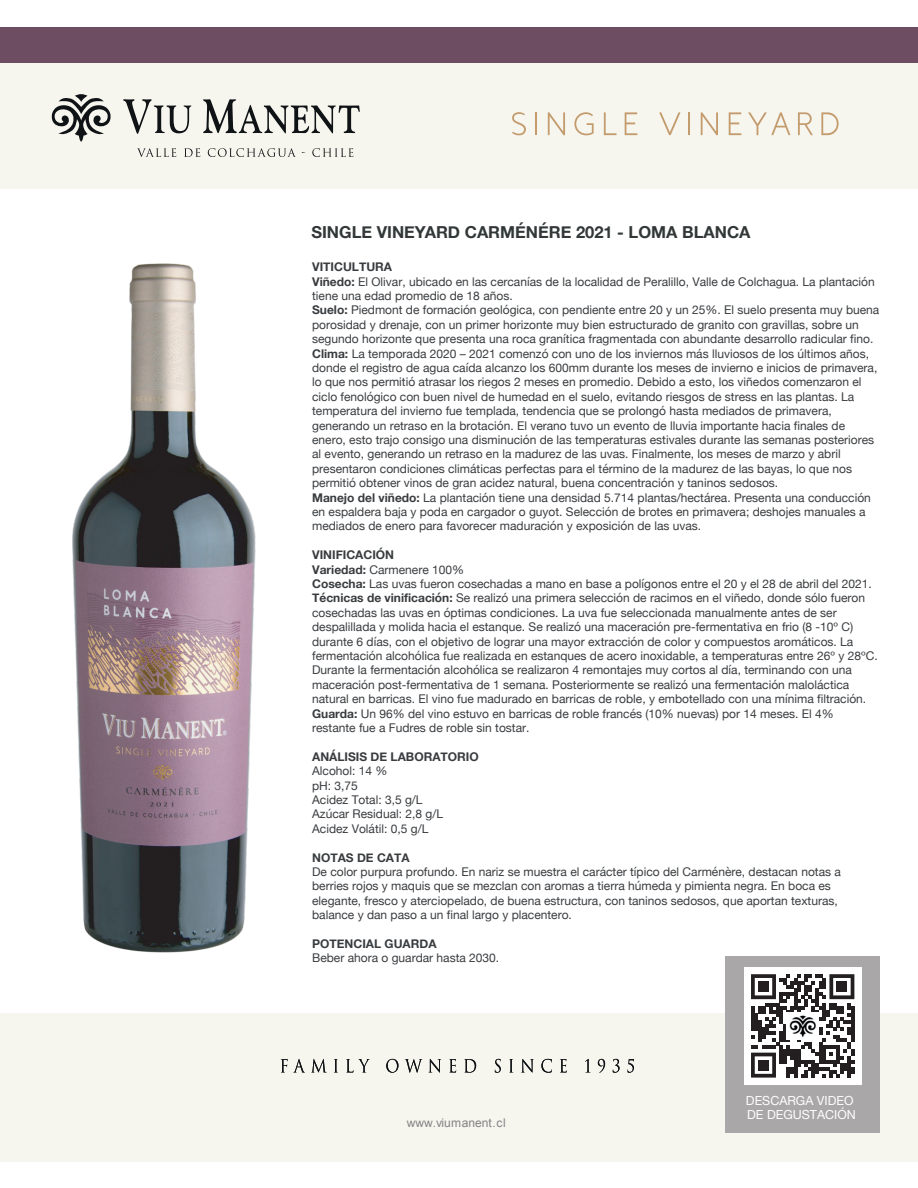
<style>
.page{position:relative;width:918px;height:1188px;background:#fff}
.page>*{position:absolute;margin:0;border:0;box-sizing:border-box;transform-origin:0 0}
.t1{font:700 16.5px "Helvetica Neue";color:#323738}
.t2{font:12.45px/15px "Helvetica Neue";color:#fff}
.t3{font:12px/14.4px "Helvetica Neue";color:#393c3f}
.t4{font:700 12px "Helvetica Neue";color:#393c3f}
.t5{font:12px "Arial";color:#848387}
.s1{font-weight:700}
</style>
<div class="page">
<div style="left:0;top:64px;width:918px;height:125px;background:#f6f6ee"></div>
<div style="left:0;top:1013px;width:918px;height:148px;background:#f6f6ee"></div>
<svg style="left:51px;top:94px;width:60px;height:48px"></svg>
<svg style="left:123px;top:99px;width:68px;height:35px"></svg>
<svg style="left:203px;top:99px;width:157px;height:34px"></svg>
<svg style="left:137px;top:148px;width:39px;height:9px"></svg>
<svg style="left:184px;top:148px;width:16px;height:9px"></svg>
<svg style="left:208px;top:148px;width:88px;height:9px"></svg>
<svg style="left:312px;top:148px;width:41px;height:9px"></svg>
<svg style="left:281px;top:1059px;width:23px;height:13px"></svg>
<svg style="left:312px;top:1059px;width:14px;height:13px"></svg>
<svg style="left:334px;top:1059px;width:4px;height:13px"></svg>
<svg style="left:346px;top:1059px;width:24px;height:14px"></svg>
<svg style="left:386px;top:1059px;width:12px;height:14px"></svg>
<svg style="left:405px;top:1059px;width:17px;height:14px"></svg>
<svg style="left:429px;top:1059px;width:12px;height:14px"></svg>
<svg style="left:449px;top:1059px;width:7px;height:14px"></svg>
<svg style="left:464px;top:1059px;width:12px;height:14px"></svg>
<svg style="left:495px;top:1059px;width:6px;height:14px"></svg>
<svg style="left:509px;top:1059px;width:4px;height:13px"></svg>
<svg style="left:521px;top:1059px;width:13px;height:14px"></svg>
<svg style="left:541px;top:1059px;width:11px;height:14px"></svg>
<svg style="left:560px;top:1059px;width:7px;height:14px"></svg>
<svg style="left:585px;top:1059px;width:4px;height:13px"></svg>
<svg style="left:598px;top:1059px;width:7px;height:14px"></svg>
<svg style="left:613px;top:1059px;width:7px;height:14px"></svg>
<svg style="left:628px;top:1059px;width:6px;height:14px"></svg>
<div style="left:1px;top:27px;width:917px;height:36px;background:#6c4d61"></div>
<svg style="left:512px;top:112px;width:14px;height:23px"></svg>
<hr style="left:535px;top:112px;width:2px;height:23px;background:#c39b6d">
<svg style="left:548px;top:112px;width:17px;height:23px"></svg>
<svg style="left:574px;top:112px;width:20px;height:23px"></svg>
<svg style="left:604px;top:112px;width:13px;height:23px"></svg>
<svg style="left:625px;top:112px;width:12px;height:23px"></svg>
<svg style="left:659px;top:112px;width:21px;height:23px"></svg>
<hr style="left:688px;top:112px;width:2px;height:23px;background:#c39b6d">
<svg style="left:701px;top:112px;width:17px;height:23px"></svg>
<svg style="left:729px;top:112px;width:12px;height:23px"></svg>
<svg style="left:748px;top:112px;width:42px;height:23px"></svg>
<svg style="left:798px;top:112px;width:15px;height:23px"></svg>
<svg style="left:821px;top:112px;width:18px;height:23px"></svg>
<div style="left:726px;top:956px;width:154px;height:177px;background:#aaa7a8"></div>
<div style="left:744px;top:967px;width:118px;height:118px;background:#fff"></div>
<svg style="left:751px;top:974px;width:103px;height:104px"></svg>
<div style="left:758px;top:981px;width:11px;height:11px;background:#231f20"></div>
<div style="left:837px;top:981px;width:10px;height:11px;background:#231f20"></div>
<div style="left:758px;top:1060px;width:11px;height:10px;background:#231f20"></div>
<img style="left:787px;top:1012px;width:32px;height:27px">
<img style="left:72px;top:263px;width:184px;height:690px">
<h1 class="t1" style="left:311px;top:219px;width:441px">SINGLE VINEYARD CARMÉNÉRE 2021 - LOMA BLANCA</h1>
<p class="t3" style="left:312px;top:260px;width:569px"><span class="s1">VITICULTURA<br>Viñedo:</span> El Olivar, ubicado en las cercanías de la localidad de Peralillo, Valle de Colchagua. La plantación tiene una edad promedio de 18 años.<br><span class="s1">Suelo:</span> Piedmont de formación geológica, con pendiente entre 20 y un 25%. El suelo presenta muy buena porosidad y drenaje, con un primer horizonte muy bien estructurado de granito con gravillas, sobre un segundo horizonte que presenta una roca granítica fragmentada con abundante desarrollo radicular fino.<br><span class="s1">Clima:</span> La temporada 2020 – 2021 comenzó con uno de los inviernos más lluviosos de los últimos años, donde el registro de agua caída alcanzo los 600mm durante los meses de invierno e inicios de primavera, lo que nos permitió atrasar los riegos 2 meses en promedio. Debido a esto, los viñedos comenzaron el ciclo fenológico con buen nivel de humedad en el suelo, evitando riesgos de stress en las plantas. La temperatura del invierno fue templada, tendencia que se prolongó hasta mediados de primavera, generando un retraso en la brotación. El verano tuvo un evento de lluvia importante hacia finales de enero, esto trajo consigo una disminución de las temperaturas estivales durante las semanas posteriores al evento, generando un retraso en la madurez de las uvas. Finalmente, los meses de marzo y abril presentaron condiciones climáticas perfectas para el término de la madurez de las bayas, lo que nos permitió obtener vinos de gran acidez natural, buena concentración y taninos sedosos.<br><span class="s1">Manejo del viñedo:</span> La plantación tiene una densidad 5.714 plantas/hectárea. Presenta una conducción en espaldera baja y poda en cargador o guyot. Selección de brotes en primavera; deshojes manuales a mediados de enero para favorecer maduración y exposición de las uvas.</p>
<p class="t3" style="left:312px;top:548px;width:567px"><span class="s1">VINIFICACIÓN<br>Variedad:</span> Carmenere 100%<br><span class="s1">Cosecha:</span> Las uvas fueron cosechadas a mano en base a polígonos entre el 20 y el 28 de abril del 2021.<br><span class="s1">Técnicas de vinificación:</span> Se realizó una primera selección de racimos en el viñedo, donde sólo fueron cosechadas las uvas en óptimas condiciones. La uva fue seleccionada manualmente antes de ser despalillada y molida hacia el estanque. Se realizó una maceración pre-fermentativa en frio (8 -10º C) durante 6 días, con el objetivo de lograr una mayor extracción de color y compuestos aromáticos. La fermentación alcohólica fue realizada en estanques de acero inoxidable, a temperaturas entre 26º y 28ºC.<br>Durante la fermentación alcohólica se realizaron 4 remontajes muy cortos al día, terminando con una maceración post-fermentativa de 1 semana. Posteriormente se realizó una fermentación maloláctica natural en barricas. El vino fue madurado en barricas de roble, y embotellado con una mínima filtración.<br><span class="s1">Guarda:</span> Un 96% del vino estuvo en barricas de roble francés (10% nuevas) por 14 meses. El 4% restante fue a Fudres de roble sin tostar.</p>
<p class="t4" style="left:312px;top:747px;width:168px">ANÁLISIS DE LABORATORIO</p>
<p class="t3" style="left:312px;top:764px;width:132px">Alcohol: 14 %<br>pH: 3,75<br>Acidez Total: 3,5 g/L<br>Azúcar Residual: 2,8 g/L<br>Acidez Volátil: 0,5 g/L</p>
<p class="t4" style="left:312px;top:848px;width:99px">NOTAS DE CATA</p>
<p class="t3" style="left:312px;top:865px;width:530px">De color purpura profundo. En nariz se muestra el carácter típico del Carménère, destacan notas a berries rojos y maquis que se mezclan con aromas a tierra húmeda y pimienta negra. En boca es elegante, fresco y aterciopelado, de buena estructura, con taninos sedosos, que aportan texturas, balance y dan paso a un final largo y placentero.</p>
<p class="t4" style="left:312px;top:934px;width:126px">POTENCIAL GUARDA</p>
<p class="t3" style="left:312px;top:952px;width:189px">Beber ahora o guardar hasta 2030.</p>
<p class="t5" style="left:407px;top:1115px;width:101px">www.viumanent.cl</p>
<p class="t2" style="left:746px;top:1093px;width:112px">DESCARGA VIDEO<br>DE DEGUSTACIÓN</p>
</div>
